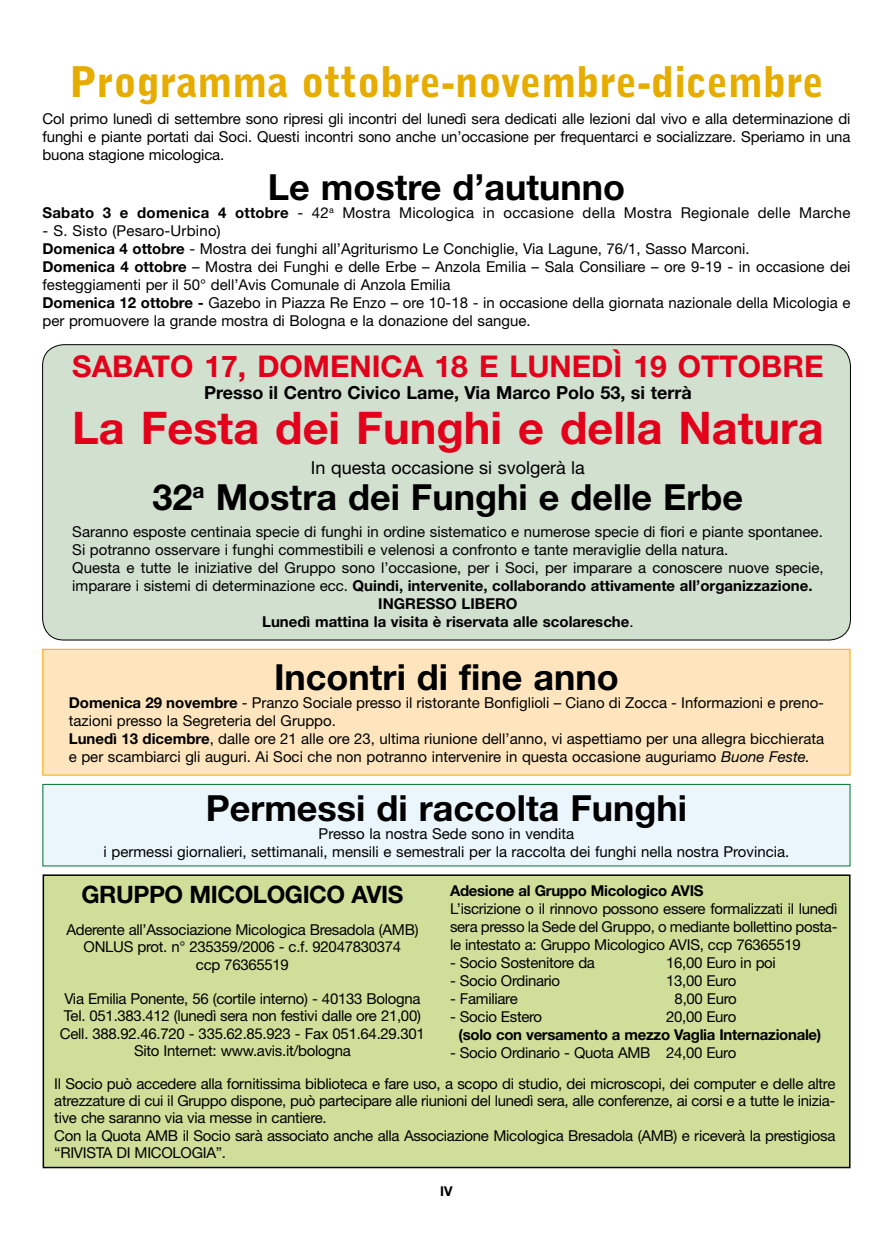
<style>
.page{position:relative;width:893px;height:1234px;background:#fff}
.page>*{position:absolute;margin:0;border:0;box-sizing:border-box;transform-origin:0 0}
.t1{font:700 45px "Helvetica Neue";color:#e2001a}
.t2{font:900 42px "Bell Gothic";color:#e7ac00}
.t3{font:700 36px "Helvetica Neue";color:#000}
.t4{font:700 30px "Helvetica Neue";color:#e2001a}
.t5{font:700 24px "Helvetica Neue";letter-spacing:-.02em;color:#000}
.t6{font:700 18px "Helvetica Neue";color:#000}
.t7{font:18px "Helvetica Neue";color:#000}
.t8{font:15px/18px "Helvetica Neue";color:#000;text-align:justify}
.t9{font:15px/17.2px "Helvetica Neue";letter-spacing:-.02em;color:#000;text-align:center}
.t10{font:700 15px "Helvetica Neue";color:#000}
.t11{font:700 15px "Helvetica Neue";letter-spacing:-.02em;color:#000}
.t12{font:700 13.5px "Helvetica Neue";color:#000}
.s1{font-weight:700}
.s2{font-weight:400}
.s3{font-style:italic}
</style>
<div class="page">
<div style="left:43px;top:875px;width:807px;height:292px;background:#cfdf99"></div>
<div style="left:43px;top:874px;width:807px;height:293px;border:2px solid #000"></div>
<div style="left:43px;top:344px;width:807px;height:296px;background:#d1e0cf;border-radius:21px"></div>
<div style="left:43px;top:784px;width:807px;height:81px;background:#eaf6fc"></div>
<div style="left:43px;top:783px;width:807px;height:83px;border:1px solid #007530"></div>
<div style="left:43px;top:649px;width:807px;height:126px;background:#fee5bd"></div>
<div style="left:43px;top:648px;width:807px;height:127px;border:1px solid #f6a800"></div>
<h2 class="t2" style="left:69px;top:57px;width:756px">Programma ottobre-novembre-dicembre</h2>
<p class="t8" style="left:43px;top:110px;width:809px">Col primo lunedì di settembre sono ripresi gli incontri del lunedì sera dedicati alle lezioni dal vivo e alla determinazione di funghi e piante portati dai Soci. Questi incontri sono anche un’occasione per frequentarci e socializzare. Speriamo in una buona stagione micologica.</p>
<h3 class="t3" style="left:268px;top:164px;width:359px">Le mostre d’autunno</h3>
<p class="t8" style="left:43px;top:203px;width:809px"><span class="s1">Sabato 3 e domenica 4 ottobre</span> - 42<sup>a</sup> Mostra Micologica in occasione della Mostra Regionale delle Marche</p>
<p class="t8" style="left:43px;top:221px;width:809px;text-align:left">- S. Sisto (Pesaro-Urbino)<br><span class="s1">Domenica 4 ottobre</span> - Mostra dei funghi all’Agriturismo Le Conchiglie, Via Lagune, 76/1, Sasso Marconi.<br><span class="s1">Domenica 4 ottobre</span> – Mostra dei Funghi e delle Erbe – Anzola Emilia – Sala Consiliare – ore 9-19 - in occasione dei festeggiamenti per il 50° dell’Avis Comunale di Anzola Emilia<br><span class="s1">Domenica 12 ottobre -</span> Gazebo in Piazza Re Enzo – ore 10-18 - in occasione della giornata nazionale della Micologia e per promuovere la grande mostra di Bologna e la donazione del sangue.</p>
<h3 class="t4" style="left:72px;top:348px;width:753px">SABATO 17, DOMENICA 18 E LUNEDì 19 OTTOBRE</h3>
<p class="t6" style="left:204px;top:381px;width:489px">Presso il Centro Civico Lame, Via Marco Polo 53, si terrà</p>
<h1 class="t1" style="left:72px;top:400px;width:753px">La Festa dei Funghi e della Natura</h1>
<p class="t7" style="left:311px;top:456px;width:275px">In questa occasione si svolgerà la</p>
<h3 class="t3" style="left:153px;top:474px;width:592px">32<sup>a</sup> Mostra dei Funghi e delle Erbe</h3>
<p class="t8" style="left:72px;top:522px;width:752px">Saranno esposte centinaia specie di funghi in ordine sistematico e numerose specie di fiori e piante spontanee.</p>
<p class="t8" style="left:72px;top:540px;width:657px">Si potranno osservare i funghi commestibili e velenosi a confronto e tante meraviglie della natura.</p>
<p class="t8" style="left:72px;top:558px;width:753px">Questa e tutte le iniziative del Gruppo sono l’occasione, per i Soci, per imparare a conoscere nuove specie,</p>
<p class="t10" style="left:72px;top:576px;width:742px"><span class="s2">imparare i sistemi di determinazione ecc.</span> Quindi, intervenite, collaborando attivamente all’organizzazione.</p>
<p class="t10" style="left:378px;top:594px;width:141px">INGRESSO LIBERO</p>
<p class="t10" style="left:262px;top:612px;width:373px">Lunedì mattina la visita è riservata alle scolaresche<span class="s2">.</span></p>
<h3 class="t3" style="left:274px;top:655px;width:346px">Incontri di fine anno</h3>
<p class="t8" style="left:69px;top:693px;width:757px;text-align:left"><span class="s1">Domenica 29 novembre</span> - Pranzo Sociale presso il ristorante Bonfiglioli – Ciano di Zocca - Informazioni e preno&shy;tazioni presso la Segreteria del Gruppo.<br><span class="s1">Lunedì 13 dicembre</span>, dalle ore 21 alle ore 23, ultima riunione dell’anno, vi aspettiamo per una allegra bicchierata e per scambiarci gli auguri. Ai Soci che non potranno intervenire in questa occasione auguriamo <span class="s3">Buone Feste.</span></p>
<h3 class="t3" style="left:206px;top:786px;width:483px">Permessi di raccolta Funghi</h3>
<p class="t8" style="left:104px;top:824px;width:687px;text-align:center">Presso la nostra Sede sono in vendita<br>i permessi giornalieri, settimanali, mensili e semestrali per la raccolta dei funghi nella nostra Provincia.</p>
<h3 class="t5" style="left:82px;top:879px;width:323px">GRUPPO MICOLOGICO AVIS</h3>
<p class="t9" style="left:66px;top:920px;width:354px">Aderente all’Associazione Micologica Bresadola (AMB)<br>ONLUS prot. n° 235359/2006 - c.f. 92047830374<br>ccp 76365519</p>
<p class="t9" style="left:60px;top:989px;width:366px">Via Emilia Ponente, 56 (cortile interno) - 40133 Bologna Tel. 051.383.412 (lunedì sera non festivi dalle ore 21,00)<br>Cell. 388.92.46.720 - 335.62.85.923 - Fax 051.64.29.301<br>Sito Internet: www.avis.it/bologna</p>
<p class="t11" style="left:450px;top:881px;width:255px">Adesione al Gruppo Micologico AVIS</p>
<p class="t8" style="left:450px;top:899px;width:389px">L’iscrizione o il rinnovo possono essere formalizzati il lunedì sera presso la Sede del Gruppo, o mediante bollettino posta&shy;le intestato a: Gruppo Micologico AVIS, ccp 76365519</p>
<p class="t9" style="left:450px;top:953px;width:146px">- Socio Sostenitore da</p>
<p class="t9" style="left:666px;top:953px;width:111px">16,00 Euro in poi</p>
<p class="t9" style="left:450px;top:971px;width:112px">- Socio Ordinario</p>
<p class="t8" style="left:666px;top:971px;width:72px">13,00 Euro</p>
<p class="t9" style="left:450px;top:989px;width:69px">- Familiare</p>
<p class="t8" style="left:675px;top:989px;width:64px">8,00 Euro</p>
<p class="t9" style="left:450px;top:1007px;width:94px">- Socio Estero</p>
<p class="t8" style="left:666px;top:1007px;width:72px">20,00 Euro</p>
<p class="t11" style="left:459px;top:1025px;width:364px">(solo con versamento a mezzo Vaglia Internazionale)</p>
<p class="t9" style="left:54px;top:1036px;width:782px;line-height:30.8px;text-align:left;text-indent:396px">- Socio Ordinario - Quota AMB 24,00 Euro<br>Il Socio può accedere alla fornitissima biblioteca e fare uso, a scopo di studio, dei microscopi, dei computer e delle altre</p>
<p class="t9" style="left:54px;top:1091px;width:783px;text-align:left">atrezzature di cui il Gruppo dispone, può partecipare alle riunioni del lunedì sera, alle conferenze, ai corsi e a tutte le inizia&shy;tive che saranno via via messe in cantiere.<br>Con la Quota AMB il Socio sarà associato anche alla Associazione Micologica Bresadola (AMB) e riceverà la prestigiosa “RIVISTA DI MICOLOGIA”.</p>
<p class="t12" style="left:440px;top:1182px;width:14px">IV</p>
</div>
